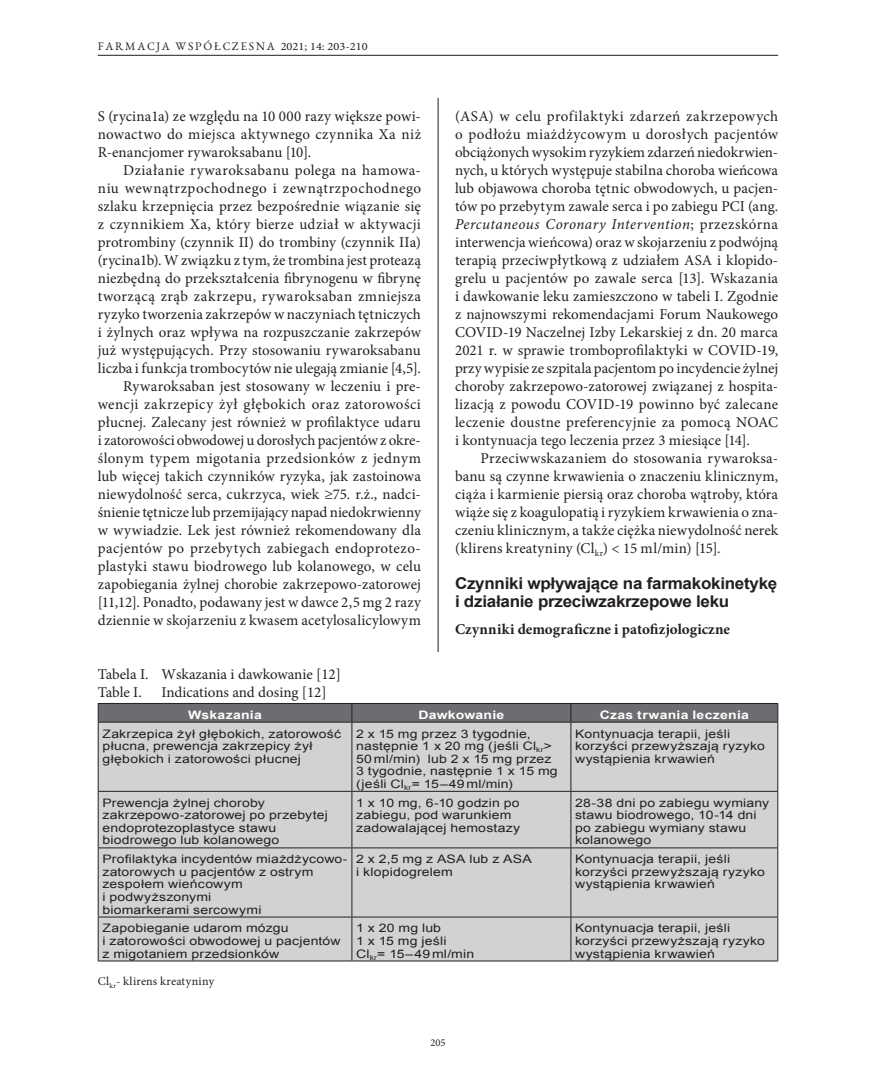
<style>
.page{position:relative;width:876px;height:1089px;background:#fff}
.page>*{position:absolute;margin:0;border:0;box-sizing:border-box;transform-origin:0 0}
.t1{font:700 16.2px/18px "Arial";letter-spacing:-.015em;color:#231f20;scale:1.05 1}
.t2{font:15px/18px "Minion Pro";letter-spacing:.01em;color:#231f20;text-align:justify}
.t3{font:700 15px "Minion Pro";color:#231f20}
.t4{font:12px "Minion Pro";letter-spacing:.02em;color:#231f20}
.t5{font:11.7px/12.6px "Arial";letter-spacing:.015em;color:#231f20;scale:1.2 1}
.t6{font:700 11.7px "Arial";letter-spacing:.02em;color:#fff;scale:1.2 1}
.t7{font:11.55px "EB Garamond";letter-spacing:.16em;color:#231f20}
.t8{font:10.5px "Minion Pro";color:#231f20}
.s1{font-family:"Minion Pro";font-size:11.25px}
.s2{font-style:italic}
</style>
<div class="page">
<hr style="left:438px;top:98px;width:1px;height:893px;background:#231f20">
<hr style="left:98px;top:55px;width:680px;height:1px;background:#231f20">
<div style="left:98px;top:652px;width:680px;height:339px;background:#fff"></div>
<div style="left:99px;top:722px;width:678px;height:238px;background:#d1d2d4"></div>
<div style="left:98px;top:703px;width:680px;height:18px;background:#6c6d70"></div>
<hr style="left:98px;top:721px;width:254px;height:1px;background:#231f20">
<hr style="left:98px;top:722px;width:1px;height:69px;background:#231f20">
<hr style="left:352px;top:721px;width:219px;height:1px;background:#231f20">
<hr style="left:352px;top:722px;width:1px;height:69px;background:#231f20">
<hr style="left:571px;top:721px;width:207px;height:1px;background:#231f20">
<hr style="left:570px;top:722px;width:1px;height:69px;background:#231f20">
<hr style="left:777px;top:722px;width:1px;height:69px;background:#231f20">
<hr style="left:98px;top:791px;width:254px;height:1px;background:#231f20">
<hr style="left:98px;top:791px;width:1px;height:56px;background:#231f20">
<hr style="left:352px;top:791px;width:219px;height:1px;background:#231f20">
<hr style="left:352px;top:791px;width:1px;height:56px;background:#231f20">
<hr style="left:571px;top:791px;width:207px;height:1px;background:#231f20">
<hr style="left:570px;top:791px;width:1px;height:56px;background:#231f20">
<hr style="left:777px;top:791px;width:1px;height:56px;background:#231f20">
<hr style="left:98px;top:847px;width:254px;height:1px;background:#231f20">
<hr style="left:98px;top:848px;width:1px;height:68px;background:#231f20">
<hr style="left:352px;top:847px;width:219px;height:1px;background:#231f20">
<hr style="left:352px;top:848px;width:1px;height:68px;background:#231f20">
<hr style="left:571px;top:847px;width:207px;height:1px;background:#231f20">
<hr style="left:570px;top:848px;width:1px;height:68px;background:#231f20">
<hr style="left:777px;top:848px;width:1px;height:68px;background:#231f20">
<hr style="left:98px;top:916px;width:254px;height:1px;background:#231f20">
<hr style="left:98px;top:917px;width:1px;height:43px;background:#231f20">
<hr style="left:352px;top:916px;width:219px;height:1px;background:#231f20">
<hr style="left:352px;top:917px;width:1px;height:43px;background:#231f20">
<hr style="left:571px;top:916px;width:207px;height:1px;background:#231f20">
<hr style="left:570px;top:917px;width:1px;height:43px;background:#231f20">
<hr style="left:777px;top:917px;width:1px;height:43px;background:#231f20">
<hr style="left:98px;top:960px;width:254px;height:1px;background:#231f20">
<hr style="left:352px;top:960px;width:219px;height:1px;background:#231f20">
<hr style="left:571px;top:960px;width:207px;height:1px;background:#231f20">
<p class="t7" style="left:98px;top:37px;width:271px">FARMACJA WSPÓŁCZESNA <span class="s1">2021; 14: 203-210</span></p>
<p class="t2" style="left:98px;top:107px;width:325px">S (rycina1a) ze względu na 10 000 razy większe powi&shy;nowactwo do miejsca aktywnego czynnika Xa niż R-enancjomer rywaroksabanu [10].</p>
<p class="t2" style="left:98px;top:161px;width:325px;text-align:right">Działanie rywaroksabanu polega na hamowa-<br>niu wewnątrzpochodnego i zewnątrzpochodnego szlaku krzepnięcia przez bezpośrednie wiązanie się z czynnikiem Xa, który bierze udział w aktywacji protrombiny (czynnik II) do trombiny (czynnik IIa) (rycina1b). W związku z tym, że trombina jest proteazą niezbędną do przekształcenia fibrynogenu w fibrynę tworzącą zrąb zakrzepu, rywaroksaban zmniejsza ryzyko tworzenia zakrzepów w naczyniach tętniczych i żylnych oraz wpływa na rozpuszczanie zakrzepów już występujących. Przy stosowaniu rywaroksabanu liczba i funkcja trombocytów nie ulegają zmianie [4,5].<br>Rywaroksaban jest stosowany w leczeniu i pre&shy;wencji zakrzepicy żył głębokich oraz zatorowości płucnej. Zalecany jest również w profilaktyce udaru i zatorowości obwodowej u dorosłych pacjentów z okre&shy;ślonym typem migotania przedsionków z jednym lub więcej takich czynników ryzyka, jak zastoinowa niewydolność serca, cukrzyca, wiek ≥75. r.ż., nadci&shy;śnienie tętnicze lub przemijający napad niedokrwienny w wywiadzie. Lek jest również rekomendowany dla pacjentów po przebytych zabiegach endoprotezo&shy;plastyki stawu biodrowego lub kolanowego, w celu zapobiegania żylnej chorobie zakrzepowo-zatorowej [11,12]. Ponadto, podawany jest w dawce 2,5 mg 2 razy dziennie w skojarzeniu z kwasem acetylosalicylowym</p>
<p class="t2" style="left:455px;top:107px;width:325px">(ASA) w celu profilaktyki zdarzeń zakrzepowych o podłożu miażdżycowym u dorosłych pacjentów obciążonych wysokim ryzykiem zdarzeń niedokrwien&shy;nych, u których występuje stabilna choroba wieńcowa lub objawowa choroba tętnic obwodowych, u pacjen&shy;tów po przebytym zawale serca i po zabiegu PCI (ang.<br><span class="s2">Percutaneous Coronary Intervention</span>; przezskórna interwencja wieńcowa) oraz w skojarzeniu z podwójną terapią przeciwpłytkową z udziałem ASA i klopido&shy;grelu u pacjentów po zawale serca [13]. Wskazania i dawkowanie leku zamieszczono w tabeli I. Zgodnie z najnowszymi rekomendacjami Forum Naukowego COVID-19 Naczelnej Izby Lekarskiej z dn. 20 marca 2021 r. w sprawie tromboprofilaktyki w COVID-19, przy wypisie ze szpitala pacjentom po incydencie żylnej choroby zakrzepowo-zatorowej związanej z hospita&shy;lizacją z powodu COVID-19 powinno być zalecane leczenie doustne preferencyjnie za pomocą NOAC i kontynuacja tego leczenia przez 3 miesiące [14].</p>
<p class="t2" style="left:455px;top:449px;width:325px;text-indent:26px">Przeciwwskazaniem do stosowania rywaroksa&shy;banu są czynne krwawienia o znaczeniu klinicznym, ciąża i karmienie piersią oraz choroba wątroby, która wiąże się z koagulopatią i ryzykiem krwawienia o zna&shy;czeniu klinicznym, a także ciężka niewydolność nerek (klirens kreatyniny (Cl<sub>kr</sub>) &lt; 15 ml/min) [15].</p>
<p class="t1" style="left:455px;top:575px;width:309px">Czynniki wpływające na farmakokinetykę i działanie przeciwzakrzepowe leku</p>
<p class="t3" style="left:455px;top:618px;width:276px">Czynniki demograficzne i patofizjologiczne</p>
<p class="t2" style="left:98px;top:665px;width:245px">Tabela I. Wskazania i dawkowanie [12]<br>Table I.</p>
<p class="t2" style="left:162px;top:683px;width:167px">Indications and dosing [12]</p>
<p class="t6" style="left:188px;top:707px;width:63px">Wskazania</p>
<p class="t6" style="left:418px;top:707px;width:73px">Dawkowanie</p>
<p class="t6" style="left:600px;top:707px;width:126px">Czas trwania leczenia</p>
<p class="t5" style="left:102px;top:727px;width:201px">Zakrzepica żył głębokich, zatorowość płucna, prewencja zakrzepicy żył głębokich i zatorowości płucnej</p>
<p class="t5" style="left:356px;top:727px;width:170px">2 x 15 mg przez 3 tygodnie, następnie 1 x 20 mg (jeśli Cl<sub>kr</sub>&gt;<br>50ml/min) lub 2 x 15 mg przez<br>3 tygodnie, następnie 1 x 15 mg (jeśli Cl<sub>kr</sub>= 15–49ml/min)</p>
<p class="t5" style="left:575px;top:727px;width:160px">Kontynuacja terapii, jeśli korzyści przewyższają ryzyko wystąpienia krwawień</p>
<p class="t5" style="left:102px;top:796px;width:189px">Prewencja żylnej choroby zakrzepowo-zatorowej po przebytej endoprotezoplastyce stawu biodrowego lub kolanowego</p>
<p class="t5" style="left:356px;top:796px;width:138px">1 x 10 mg, 6-10 godzin po zabiegu, pod warunkiem zadowalającej hemostazy</p>
<p class="t5" style="left:575px;top:796px;width:163px">28-38 dni po zabiegu wymiany stawu biodrowego, 10-14 dni po zabiegu wymiany stawu kolanowego</p>
<p class="t5" style="left:102px;top:853px;width:206px">Profilaktyka incydentów miażdżycowo&shy;zatorowych u pacjentów z ostrym zespołem wieńcowym<br>i podwyższonymi<br>biomarkerami sercowymi</p>
<p class="t5" style="left:356px;top:853px;width:148px">2 x 2,5 mg z ASA lub z ASA i klopidogrelem</p>
<p class="t5" style="left:575px;top:853px;width:160px">Kontynuacja terapii, jeśli korzyści przewyższają ryzyko wystąpienia krwawień</p>
<p class="t5" style="left:102px;top:922px;width:200px">Zapobieganie udarom mózgu<br>i zatorowości obwodowej u pacjentów z migotaniem przedsionków</p>
<p class="t5" style="left:356px;top:922px;width:100px">1 x 20 mg lub<br>1 x 15 mg jeśli<br>Cl<sub>kr</sub>= 15–49ml/min</p>
<p class="t5" style="left:575px;top:922px;width:160px">Kontynuacja terapii, jeśli korzyści przewyższają ryzyko wystąpienia krwawień</p>
<p class="t4" style="left:98px;top:973px;width:118px">Cl<sub>kr</sub>- klirens kreatyniny</p>
<p class="t8" style="left:430px;top:1035px;width:17px">205</p>
</div>
